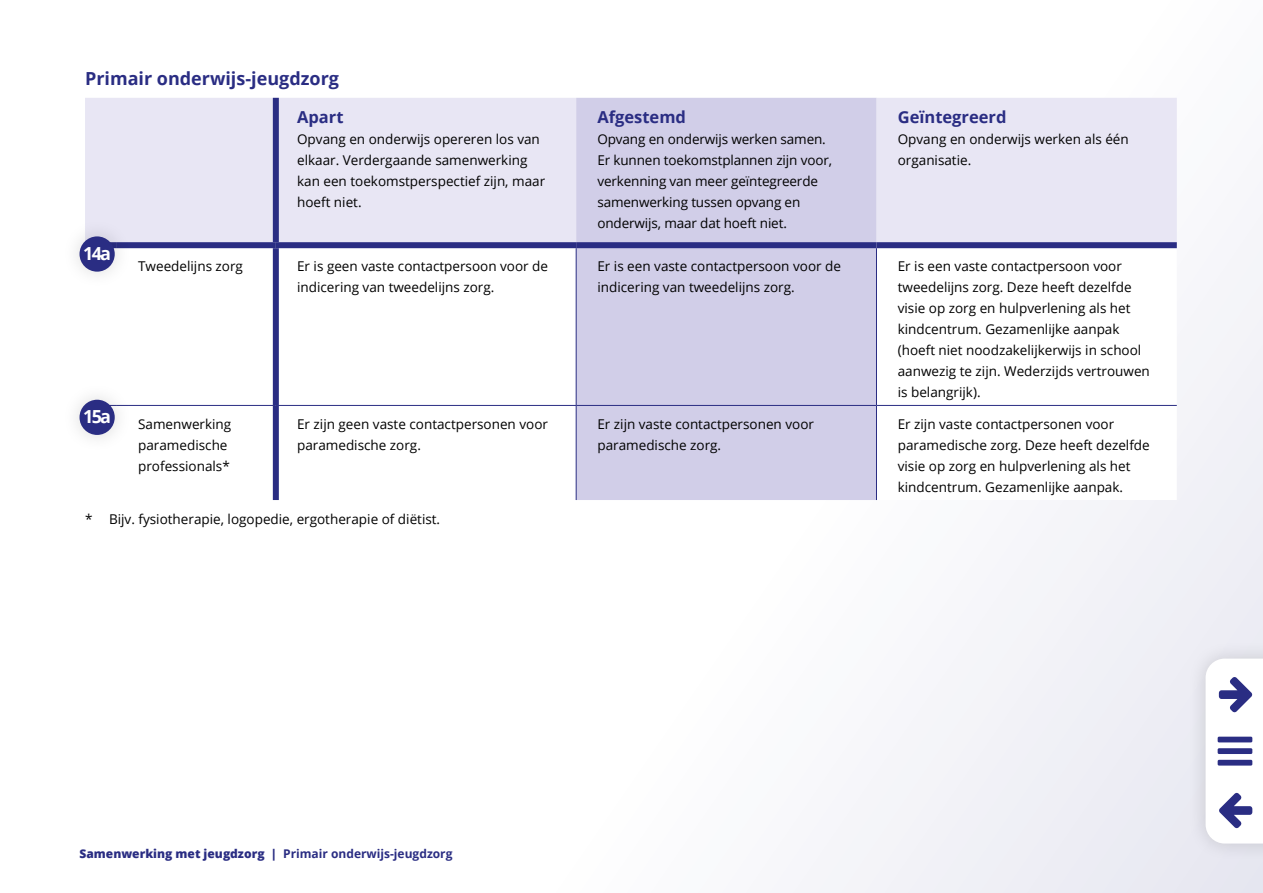
<style>
.page{position:relative;width:1263px;height:893px;background:#fff}
.page>*{position:absolute;margin:0;border:0;box-sizing:border-box;transform-origin:0 0}
.t1{font:700 18px "Open Sans";color:#2a2d83}
.t2{font:700 18px "Open Sans";letter-spacing:-.1em;color:#fff}
.t3{font:700 16.5px "Open Sans";color:#2a2d83}
.t4{font:13.5px/21px "Open Sans";color:#000}
.t5{font:700 12px "Open Sans";color:#2a2d83}
.s1{font-weight:800}
</style>
<div class="page">
<svg style="left:490px;top:247px;width:773px;height:646px"></svg>
<div style="left:85px;top:98px;width:1092px;height:144px;background:#e8e6f4"></div>
<div style="left:576px;top:98px;width:300px;height:402px;background:#d1cee8"></div>
<svg style="left:877px;top:248px;width:300px;height:252px"></svg>
<div style="left:117px;top:242px;width:159px;height:6px;background:#2a2d83"></div>
<div style="left:273px;top:98px;width:6px;height:144px;background:#2a2d83"></div>
<div style="left:276px;top:242px;width:300px;height:6px;background:#2a2d83"></div>
<div style="left:576px;top:242px;width:300px;height:6px;background:#2a2d83"></div>
<div style="left:876px;top:242px;width:301px;height:6px;background:#2a2d83"></div>
<div style="left:273px;top:248px;width:6px;height:157px;background:#2a2d83"></div>
<hr style="left:576px;top:248px;width:1px;height:157px;background:#2a2d83">
<hr style="left:876px;top:248px;width:1px;height:157px;background:#2a2d83">
<hr style="left:117px;top:405px;width:159px;height:1px;background:#2a2d83">
<div style="left:273px;top:406px;width:6px;height:94px;background:#2a2d83"></div>
<hr style="left:276px;top:405px;width:300px;height:1px;background:#2a2d83">
<hr style="left:576px;top:406px;width:1px;height:94px;background:#2a2d83">
<hr style="left:576px;top:405px;width:300px;height:1px;background:#2a2d83">
<hr style="left:876px;top:406px;width:1px;height:94px;background:#2a2d83">
<hr style="left:876px;top:405px;width:301px;height:1px;background:#2a2d83">
<div style="left:61px;top:218px;width:72px;height:72px;background:#000;opacity:.15"></div>
<div style="left:80px;top:236px;width:35px;height:36px;background:#2a2d83;border-radius:50%"></div>
<div style="left:61px;top:381px;width:72px;height:72px;background:#fefefe"></div>
<div style="left:80px;top:400px;width:35px;height:35px;background:#2a2d83;border-radius:50%"></div>
<div style="left:1186px;top:639px;width:77px;height:224px;background:#e7e7ef"></div>
<svg style="left:1205px;top:659px;width:58px;height:184px;background:#dcdcea"></svg>
<h1 class="t1" style="left:85px;top:66px;width:255px">Primair onderwijs-jeugdzorg</h1>
<p class="t3" style="left:297px;top:106px;width:48px">Apart</p>
<p class="t4" style="left:297px;top:128px;width:250px">Opvang en onderwijs opereren los van elkaar. Verdergaande samenwerking kan een toekomstperspectief zijn, maar hoeft niet.</p>
<p class="t3" style="left:597px;top:106px;width:90px">Afgestemd</p>
<p class="t4" style="left:597px;top:128px;width:236px">Opvang en onderwijs werken samen.<br>Er kunnen toekomstplannen zijn voor, verkenning van meer geïntegreerde samenwerking tussen opvang en onderwijs, maar dat hoeft niet.</p>
<p class="t3" style="left:898px;top:106px;width:110px">Geïntegreerd</p>
<p class="t4" style="left:898px;top:128px;width:233px">Opvang en onderwijs werken als één organisatie.</p>
<h1 class="t2" style="left:83px;top:240px;width:29px">14a</h1>
<h1 class="t2" style="left:83px;top:404px;width:29px">15a</h1>
<p class="t4" style="left:138px;top:255px;width:106px">Tweedelijns zorg</p>
<p class="t4" style="left:297px;top:255px;width:252px">Er is geen vaste contactpersoon voor de indicering van tweedelijns zorg.</p>
<p class="t4" style="left:597px;top:255px;width:245px">Er is een vaste contactpersoon voor de indicering van tweedelijns zorg.</p>
<p class="t4" style="left:898px;top:255px;width:254px">Er is een vaste contactpersoon voor tweedelijns zorg. Deze heeft dezelfde visie op zorg en hulpverlening als het kindcentrum. Gezamenlijke aanpak (hoeft niet noodzakelijkerwijs in school aanwezig te zijn. Wederzijds vertrouwen is belangrijk).</p>
<p class="t4" style="left:138px;top:413px;width:95px">Samenwerking paramedische professionals*</p>
<p class="t4" style="left:297px;top:413px;width:252px">Er zijn geen vaste contactpersonen voor paramedische zorg.</p>
<p class="t4" style="left:597px;top:413px;width:218px">Er zijn vaste contactpersonen voor paramedische zorg.</p>
<p class="t4" style="left:898px;top:413px;width:254px">Er zijn vaste contactpersonen voor paramedische zorg. Deze heeft dezelfde visie op zorg en hulpverlening als het kindcentrum. Gezamenlijke aanpak.</p>
<p class="t4" style="left:85px;top:508px;width:357px">* Bijv. fysiotherapie, logopedie, ergotherapie of diëtist.</p>
<p class="t5" style="left:80px;top:845px;width:374px"><span class="s1">Samenwerking met jeugdzorg |</span> Primair onderwijs-jeugdzorg</p>
</div>
